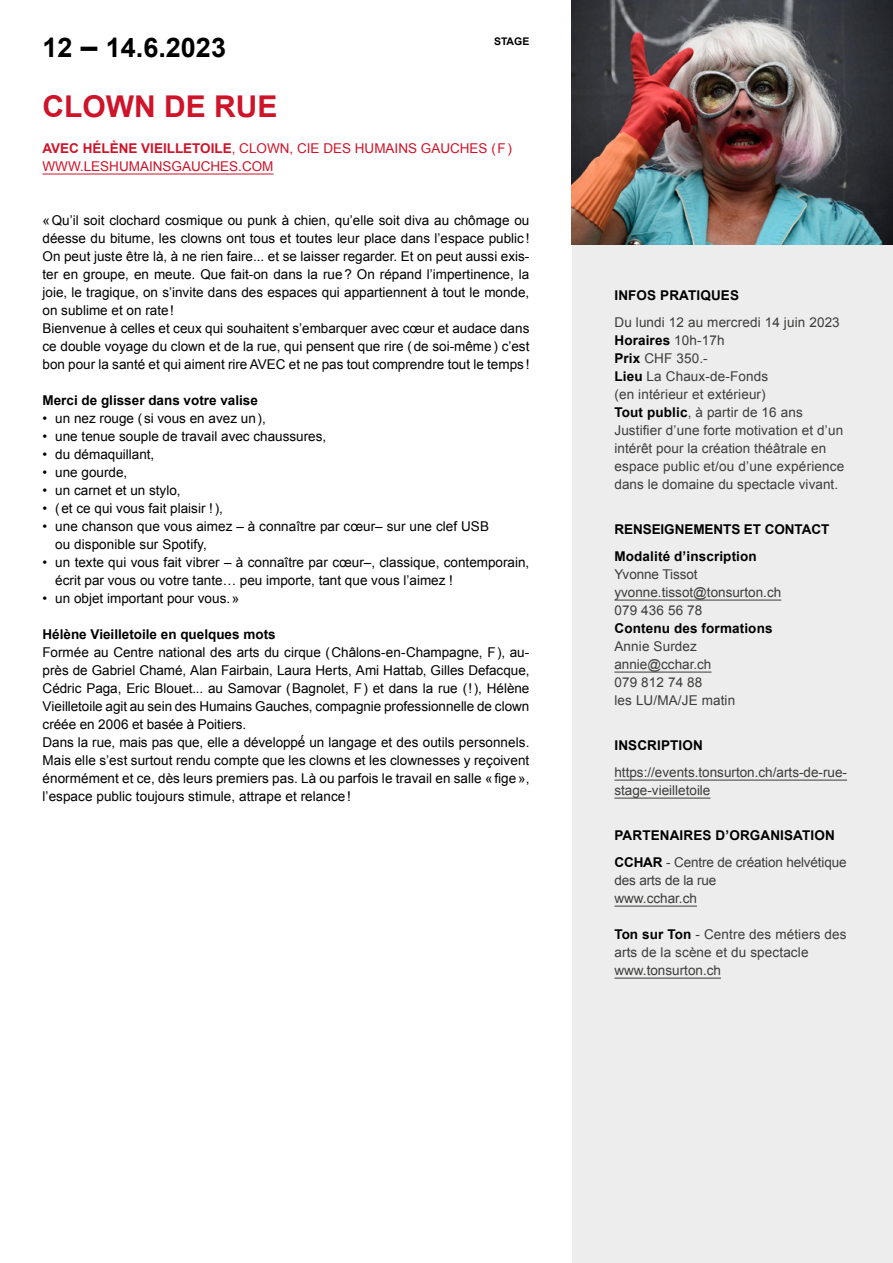
<style>
.page{position:relative;width:893px;height:1263px;background:#fff}
.page>*{position:absolute;margin:0;border:0;box-sizing:border-box;transform-origin:0 0}
.t1{font:700 30px "Arial";color:#cf1329}
.t2{font:700 27px "Arial";color:#000}
.t3{font:13.5px/18px "Arial";color:#000}
.t4{font:13.5px/18px "Arial";letter-spacing:.01em;color:#3c3c3b}
.t5{font:700 13.5px/27px "Arial";letter-spacing:.01em;color:#000}
.t6{font:13.5px/18px "Arial";color:#cf1329}
.t7{font:13.5px/18px "Arial";letter-spacing:-.01em;color:#3c3c3b}
.t8{font:700 10.5px "Arial";color:#000}
.s1{font-size:30px}
.s2{font-weight:700}
.s3{font-weight:700;color:#000}
.s4{font-weight:400;color:#3c3c3b}
</style>
<div class="page">
<div style="left:572px;top:244px;width:321px;height:1019px;background:#ededed"></div>
<hr style="left:614px;top:600px;width:167px;height:1px;background:#3c3c3b">
<hr style="left:614px;top:672px;width:97px;height:1px;background:#3c3c3b">
<hr style="left:614px;top:780px;width:233px;height:1px;background:#3c3c3b">
<hr style="left:614px;top:798px;width:96px;height:1px;background:#3c3c3b">
<hr style="left:614px;top:906px;width:83px;height:1px;background:#3c3c3b">
<hr style="left:614px;top:978px;width:107px;height:1px;background:#3c3c3b">
<hr style="left:43px;top:174px;width:231px;height:1px;background:#cf1329">
<img style="left:572px;top:0;width:321px;height:244px">
<h2 class="t2" style="left:43px;top:30px;width:185px">12 <span class="s1">–</span> 14.6.2023</h2>
<p class="t8" style="left:494px;top:34px;width:37px">STAGE</p>
<h1 class="t1" style="left:43px;top:87px;width:236px">CLOWN DE RUE</h1>
<p class="t6" style="left:43px;top:139px;width:471px"><span class="s2">AVEC HÉLÈNE VIEILLETOILE</span>, CLOWN, CIE DES HUMAINS GAUCHES (F)<br>WWW.LESHUMAINSGAUCHES.COM</p>
<p class="t3" style="left:43px;top:211px;width:488px">«Qu’il soit clochard cosmique ou punk à chien, qu’elle soit diva au chômage ou déesse du bitume, les clowns ont tous et toutes leur place dans l’espace public !<br>On peut juste être là, à ne rien faire... et se laisser regarder. Et on peut aussi exis&shy;ter en groupe, en meute. Que fait-on dans la rue? On répand l’impertinence, la joie, le tragique, on s’invite dans des espaces qui appartiennent à tout le monde, on sublime et on rate!<br>Bienvenue à celles et ceux qui souhaitent s’embarquer avec cœur et audace dans ce double voyage du clown et de la rue, qui pensent que rire (de soi-même) c’est bon pour la santé et qui aiment rire AVEC et ne pas tout comprendre tout le temps !</p>
<p class="t5" style="left:43px;top:387px;width:217px">Merci de glisser dans votre valise</p>
<p class="t3" style="left:43px;top:409px;width:225px">• un nez rouge ( si vous en avez un),</p>
<p class="t3" style="left:43px;top:427px;width:285px">• une tenue souple de travail avec chaussures,</p>
<p class="t3" style="left:43px;top:445px;width:113px">• du démaquillant,</p>
<p class="t3" style="left:43px;top:463px;width:86px">• une gourde,</p>
<p class="t3" style="left:43px;top:481px;width:140px">• un carnet et un stylo,</p>
<p class="t3" style="left:43px;top:499px;width:182px">• (et ce qui vous fait plaisir !),</p>
<p class="t3" style="left:55px;top:517px;width:435px;text-indent:-13px">• une chanson que vous aimez – à connaître par cœur– sur une clef USB ou disponible sur Spotify,</p>
<p class="t3" style="left:55px;top:553px;width:476px;text-indent:-13px">• un texte qui vous fait vibrer – à connaître par cœur–, classique, contemporain, écrit par vous ou votre tante… peu importe, tant que vous l’aimez !</p>
<p class="t3" style="left:43px;top:589px;width:198px">• un objet important pour vous.»</p>
<p class="t5" style="left:43px;top:621px;width:235px">Hélène Vieilletoile en quelques mots</p>
<p class="t3" style="left:43px;top:643px;width:488px">Formée au Centre national des arts du cirque (Châlons-en-Champagne, F), au&shy;près de Gabriel Chamé, Alan Fairbain, Laura Herts, Ami Hattab, Gilles Defacque, Cédric Paga, Eric Blouet... au Samovar (Bagnolet, F) et dans la rue (!), Hélène Vieilletoile agit au sein des Humains Gauches, compagnie professionnelle de clown créée en 2006 et basée à Poitiers.<br>Dans la rue, mais pas que, elle a développé́ un langage et des outils personnels.<br>Mais elle s’est surtout rendu compte que les clowns et les clownesses y reçoivent énormément et ce, dès leurs premiers pas. Là ou parfois le travail en salle « fige», l’espace public toujours stimule, attrape et relance!</p>
<p class="t5" style="left:614px;top:282px;width:126px">INFOS PRATIQUES</p>
<p class="t4" style="left:614px;top:313px;width:231px">Du lundi 12 au mercredi 14 juin 2023<br><span class="s3">Horaires</span> 10h-17h<br><span class="s3">Prix</span> CHF 350.-<br><span class="s3">Lieu</span> La Chaux-de-Fonds<br>(en intérieur et extérieur)<br><span class="s3">Tout public</span>, à partir de 16 ans<br>Justifier d’une forte motivation et d’un intérêt pour la création théâtrale en espace public et/ou d’une expérience dans le domaine du spectacle vivant.</p>
<p class="t5" style="left:614px;top:516px;width:216px">RENSEIGNEMENTS ET CONTACT<br>Modalité d’inscription</p>
<p class="t4" style="left:614px;top:565px;width:168px">Yvonne Tissot yvonne.tissot@tonsurton.ch<br>079 436 56 78</p>
<p class="t5" style="left:614px;top:615px;width:160px">Contenu des formations</p>
<p class="t4" style="left:614px;top:637px;width:122px">Annie Surdez annie@cchar.ch<br>079 812 74 88<br>les LU/MA/JE matin</p>
<p class="t5" style="left:614px;top:732px;width:90px">INSCRIPTION</p>
<p class="t4" style="left:614px;top:763px;width:234px">https://events.tonsurton.ch/arts-de-rue&shy;stage-vieilletoile</p>
<p class="t5" style="left:614px;top:822px;width:234px">PARTENAIRES D’ORGANISATION<br>CCHAR <span class="s4">- Centre de création helvétique</span></p>
<p class="t7" style="left:614px;top:871px;width:104px">des arts de la rue www.cchar.ch</p>
<p class="t4" style="left:614px;top:925px;width:233px"><span class="s3">Ton sur Ton</span> - Centre des métiers des arts de la scène et du spectacle www.tonsurton.ch</p>
</div>
